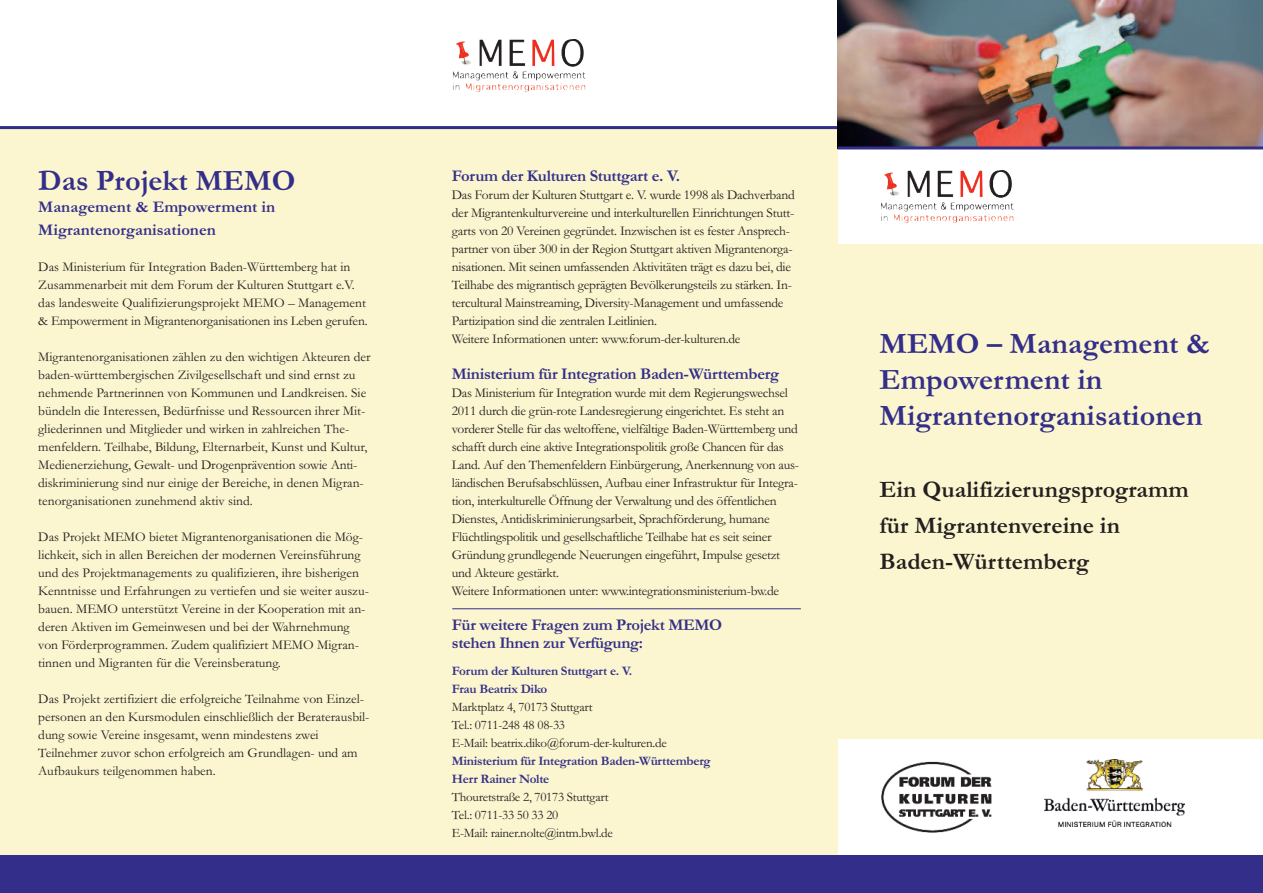
<style>
.page{position:relative;width:1263px;height:893px;background:#fff}
.page>*{position:absolute;margin:0;border:0;box-sizing:border-box;transform-origin:0 0}
.t1{font:700 30px/36px "Garamond";color:#332e89}
.t2{font:700 24px/36px "Garamond";color:#231f20}
.t3{font:700 16.5px/18px "Garamond";letter-spacing:-.02em;color:#332e89}
.t4{font:700 16.5px/22.5px "Garamond";color:#332e89}
.t5{font:13.5px/18px "Garamond";letter-spacing:-.01em;color:#231f20}
.t6{font:13.05px/18px "Garamond";letter-spacing:-.02em;color:#231f20}
.t7{font:700 13.05px/18px "Garamond";letter-spacing:-.02em;color:#332e89}
</style>
<div class="page">
<div style="left:0;top:128px;width:838px;height:744px;background:#fbf6cf"></div>
<div style="left:838px;top:244px;width:425px;height:495px;background:#fbf6cf"></div>
<img style="left:1044px;top:759px;width:140px;height:67px">
<div style="left:0;top:855px;width:1263px;height:38px;background:#332e89"></div>
<hr style="left:0;top:126px;width:838px;height:3px;background:#332e89">
<img style="left:881px;top:761px;width:111px;height:72px">
<hr style="left:452px;top:608px;width:349px;height:1px;background:#332e89">
<img style="left:838px;top:0;width:425px;height:146px">
<hr style="left:838px;top:146px;width:425px;height:3px;background:#332e89">
<img style="left:881px;top:170px;width:133px;height:42px">
<img style="left:453px;top:39px;width:132px;height:42px">
<h1 class="t1" style="left:38px;top:161px;width:259px">Das Projekt MEMO</h1>
<p class="t4" style="left:38px;top:195px;width:239px">Management &amp; Empowerment in<br>Migrantenorganisationen</p>
<p class="t5" style="left:38px;top:257px;width:331px">Das Ministerium für Integration Baden-Württemberg hat in Zusammenarbeit mit dem Forum der Kulturen Stuttgart e.V. das landesweite Qualifizierungsprojekt MEMO – Management &amp; Empowerment in Migrantenorganisationen ins Leben gerufen.</p>
<p class="t5" style="left:38px;top:347px;width:334px">Migrantenorganisationen zählen zu den wichtigen Akteuren der baden-württembergischen Zivilgesellschaft und sind ernst zu nehmende Partnerinnen von Kommunen und Landkreisen. Sie bündeln die Interessen, Bedürfnisse und Ressourcen ihrer Mit&shy;gliederinnen und Mitglieder und wirken in zahlreichen The&shy;menfeldern. Teilhabe, Bildung, Elternarbeit, Kunst und Kultur, Medienerziehung, Gewalt- und Drogenprävention sowie Anti&shy;diskriminierung sind nur einige der Bereiche, in denen Migran&shy;tenorganisationen zunehmend aktiv sind.</p>
<p class="t5" style="left:38px;top:527px;width:332px">Das Projekt MEMO bietet Migrantenorganisationen die Mög&shy;lichkeit, sich in allen Bereichen der modernen Vereinsführung und des Projektmanagements zu qualifizieren, ihre bisherigen Kenntnisse und Erfahrungen zu vertiefen und sie weiter auszu&shy;bauen. MEMO unterstützt Vereine in der Kooperation mit an&shy;deren Aktiven im Gemeinwesen und bei der Wahrnehmung von Förderprogrammen. Zudem qualifiziert MEMO Migran&shy;tinnen und Migranten für die Vereinsberatung.</p>
<p class="t5" style="left:38px;top:689px;width:333px">Das Projekt zertifiziert die erfolgreiche Teilnahme von Einzel&shy;personen an den Kursmodulen einschließlich der Beraterausbil&shy;dung sowie Vereine insgesamt, wenn mindestens zwei Teilnehmer zuvor schon erfolgreich am Grundlagen- und am Aufbaukurs teilgenommen haben.</p>
<p class="t3" style="left:452px;top:166px;width:230px">Forum der Kulturen Stuttgart e. V.</p>
<p class="t5" style="left:452px;top:185px;width:344px">Das Forum der Kulturen Stuttgart e. V. wurde 1998 als Dachverband der Migrantenkulturvereine und interkulturellen Einrichtungen Stutt&shy;garts von 20 Vereinen gegründet. Inzwischen ist es fester Ansprech&shy;partner von über 300 in der Region Stuttgart aktiven Migrantenorga&shy;nisationen. Mit seinen umfassenden Aktivitäten trägt es dazu bei, die Teilhabe des migrantisch geprägten Bevölkerungsteils zu stärken. In&shy;tercultural Mainstreaming, Diversity-Management und umfassende Partizipation sind die zentralen Leitlinien.<br>Weitere Informationen unter: www.forum-der-kulturen.de</p>
<p class="t3" style="left:452px;top:364px;width:329px">Ministerium für Integration Baden-Württemberg</p>
<p class="t5" style="left:452px;top:383px;width:349px">Das Ministerium für Integration wurde mit dem Regierungswechsel 2011 durch die grün-rote Landesregierung eingerichtet. Es steht an vorderer Stelle für das weltoffene, vielfältige Baden-Württemberg und schafft durch eine aktive Integrationspolitik große Chancen für das Land. Auf den Themenfeldern Einbürgerung, Anerkennung von aus&shy;ländischen Berufsabschlüssen, Aufbau einer Infrastruktur für Integra&shy;tion, interkulturelle Öffnung der Verwaltung und des öffentlichen Dienstes, Antidiskriminierungsarbeit, Sprachförderung, humane Flüchtlingspolitik und gesellschaftliche Teilhabe hat es seit seiner Gründung grundlegende Neuerungen eingeführt, Impulse gesetzt und Akteure gestärkt.<br>Weitere Informationen unter: www.integrationsministerium-bw.de</p>
<p class="t3" style="left:452px;top:615px;width:272px">Für weitere Fragen zum Projekt MEMO stehen Ihnen zur Verfügung:</p>
<p class="t7" style="left:452px;top:661px;width:182px">Forum der Kulturen Stuttgart e. V.<br>Frau Beatrix Diko</p>
<p class="t6" style="left:452px;top:697px;width:216px">Marktplatz 4, 70173 Stuttgart<br>Tel.: 0711-248 48 08-33<br>E-Mail: beatrix.diko@forum-der-kulturen.de</p>
<p class="t7" style="left:452px;top:751px;width:260px">Ministerium für Integration Baden-Württemberg<br>Herr Rainer Nolte</p>
<p class="t6" style="left:452px;top:787px;width:163px">Thouretstraße 2, 70173 Stuttgart<br>Tel.: 0711-33 50 33 20<br>E-Mail: rainer.nolte@intm.bwl.de</p>
<h1 class="t1" style="left:879px;top:325px;width:332px">MEMO – Management &amp;<br>Empowerment in<br>Migrantenorganisationen</h1>
<h2 class="t2" style="left:879px;top:471px;width:311px">Ein Qualifizierungsprogramm für Migrantenvereine in<br>Baden-Württemberg</h2>
</div>
